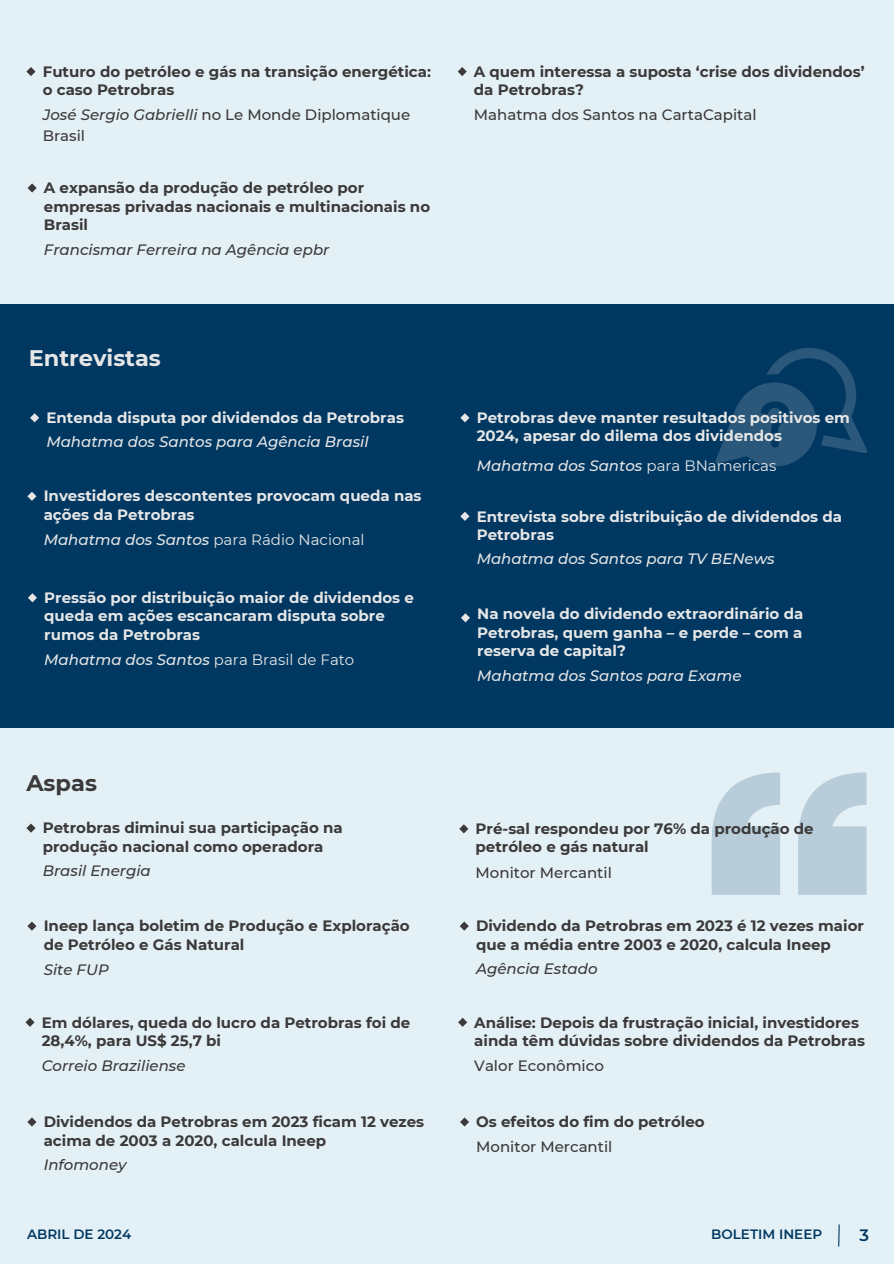
<style>
.page{position:relative;width:894px;height:1264px;background:#fff}
.page>*{position:absolute;margin:0;border:0;box-sizing:border-box;transform-origin:0 0}
.t1{font:700 22.5px "Montserrat";color:#e6e6e6}
.t2{font:700 22.5px "Montserrat";color:#3b3939}
.t3{font:600 16.5px "Montserrat";color:#003862}
.t4{font:700 15px/18.3px "Montserrat";color:#3b3939}
.t5{font:700 15px/18.3px "Montserrat";color:#e6e6e6}
.t6{font:italic 500 15px "Montserrat";color:#e6e6e6}
.t7{font:500 15px/20.7px "Montserrat";color:#3b3939}
.t8{font:italic 500 15px "Montserrat";color:#3b3939}
.t9{font:15px "Montserrat";color:#e6e6e6}
.t10{font:600 13.5px "Montserrat";color:#003862}
.s1{font-style:italic}
.s2{font-weight:500;font-style:italic}
.s3{font-weight:400;font-style:normal}
</style>
<div class="page">
<div style="left:0;top:0;width:893px;height:1263px;background:#e3f0f5"></div>
<svg style="left:838px;top:1224px;width:2px;height:23px"></svg>
<div style="left:0;top:304px;width:893px;height:423px;background:#003862"></div>
<svg style="left:27px;top:491px;width:9px;height:10px"></svg>
<svg style="left:30px;top:413px;width:9px;height:9px"></svg>
<svg style="left:715px;top:348px;width:152px;height:119px"></svg>
<svg style="left:460px;top:413px;width:9px;height:9px"></svg>
<svg style="left:28px;top:183px;width:9px;height:10px"></svg>
<svg style="left:26px;top:67px;width:10px;height:9px"></svg>
<svg style="left:457px;top:67px;width:9px;height:9px"></svg>
<svg style="left:28px;top:593px;width:9px;height:9px"></svg>
<svg style="left:460px;top:511px;width:9px;height:10px"></svg>
<svg style="left:461px;top:613px;width:9px;height:9px"></svg>
<svg style="left:26px;top:823px;width:10px;height:9px"></svg>
<svg style="left:711px;top:772px;width:155px;height:122px"></svg>
<svg style="left:459px;top:824px;width:9px;height:9px"></svg>
<svg style="left:27px;top:921px;width:9px;height:9px"></svg>
<svg style="left:459px;top:921px;width:9px;height:9px"></svg>
<svg style="left:25px;top:1018px;width:10px;height:8px"></svg>
<svg style="left:458px;top:1017px;width:9px;height:9px"></svg>
<svg style="left:27px;top:1117px;width:9px;height:9px"></svg>
<svg style="left:460px;top:1117px;width:9px;height:9px"></svg>
<p class="t4" style="left:43px;top:62px;width:389px">Futuro do petróleo e gás na transição energética: o caso Petrobras</p>
<p class="t7" style="left:43px;top:104px;width:369px"><span class="s1">José Sergio Gabrielli</span> no Le Monde Diplomatique<br>Brasil</p>
<p class="t4" style="left:44px;top:179px;width:387px">A expansão da produção de petróleo por empresas privadas nacionais e multinacionais no<br>Brasil</p>
<p class="t8" style="left:44px;top:240px;width:287px">Francismar Ferreira na Agência epbr</p>
<h1 class="t1" style="left:29px;top:344px;width:134px">Entrevistas</h1>
<p class="t5" style="left:46px;top:408px;width:359px">Entenda disputa por dividendos da Petrobras</p>
<p class="t6" style="left:46px;top:433px;width:323px">Mahatma dos Santos para Agência Brasil</p>
<p class="t5" style="left:44px;top:487px;width:379px">Investidores descontentes provocam queda nas ações da Petrobras</p>
<p class="t9" style="left:44px;top:531px;width:322px"><span class="s2">Mahatma dos Santos</span> para Rádio Nacional</p>
<p class="t5" style="left:44px;top:588px;width:371px">Pressão por distribuição maior de dividendos e queda em ações escancaram disputa sobre rumos da Petrobras</p>
<p class="t6" style="left:44px;top:650px;width:311px">Mahatma dos Santos <span class="s3">para Brasil de Fato</span></p>
<h1 class="t2" style="left:26px;top:769px;width:72px">Aspas</h1>
<p class="t4" style="left:43px;top:818px;width:301px">Petrobras diminui sua participação na produção nacional como operadora</p>
<p class="t8" style="left:43px;top:862px;width:109px">Brasil Energia</p>
<p class="t4" style="left:44px;top:916px;width:367px">Ineep lança boletim de Produção e Exploração de Petróleo e Gás Natural</p>
<p class="t8" style="left:44px;top:960px;width:67px">Site FUP</p>
<p class="t4" style="left:42px;top:1012px;width:370px">Em dólares, queda do lucro da Petrobras foi de<br>28,4%, para US$ 25,7 bi</p>
<p class="t8" style="left:42px;top:1056px;width:145px">Correio Braziliense</p>
<p class="t4" style="left:44px;top:1112px;width:382px">Dividendos da Petrobras em 2023 ficam 12 vezes acima de 2003 a 2020, calcula Ineep</p>
<p class="t8" style="left:44px;top:1155px;width:84px">Infomoney</p>
<p class="t10" style="left:27px;top:1225px;width:106px">ABRIL DE 2024</p>
<p class="t4" style="left:473px;top:62px;width:392px">A quem interessa a suposta ‘crise dos dividendos’ da Petrobras?</p>
<p class="t7" style="left:473px;top:104px;width:284px">Mahatma dos Santos na CartaCapital</p>
<p class="t5" style="left:476px;top:408px;width:374px">Petrobras deve manter resultados positivos em<br>2024, apesar do dilema dos dividendos</p>
<p class="t6" style="left:476px;top:456px;width:301px">Mahatma dos Santos <span class="s3">para BNamericas</span></p>
<p class="t5" style="left:476px;top:507px;width:367px">Entrevista sobre distribuição de dividendos da<br>Petrobras</p>
<p class="t6" style="left:476px;top:549px;width:299px">Mahatma dos Santos para TV BENews</p>
<p class="t5" style="left:477px;top:605px;width:327px;text-align:justify">Na novela do dividendo extraordinário da Petrobras, quem ganha – e perde – com a reserva de capital?</p>
<p class="t6" style="left:477px;top:666px;width:266px">Mahatma dos Santos para Exame</p>
<p class="t4" style="left:475px;top:819px;width:339px">Pré-sal respondeu por 76% da produção de petróleo e gás natural</p>
<p class="t7" style="left:475px;top:862px;width:138px">Monitor Mercantil</p>
<p class="t4" style="left:476px;top:916px;width:389px">Dividendo da Petrobras em 2023 é 12 vezes maior que a média entre 2003 e 2020, calcula Ineep</p>
<p class="t8" style="left:476px;top:959px;width:123px">Agência Estado</p>
<p class="t4" style="left:474px;top:1012px;width:392px">Análise: Depois da frustração inicial, investidores ainda têm dúvidas sobre dividendos da Petrobras</p>
<p class="t7" style="left:474px;top:1054px;width:131px">Valor Econômico</p>
<p class="t4" style="left:476px;top:1112px;width:230px">Os efeitos do fim do petróleo</p>
<p class="t7" style="left:476px;top:1136px;width:138px">Monitor Mercantil</p>
<p class="t10" style="left:711px;top:1225px;width:112px">BOLETIM INEEP</p>
<p class="t3" style="left:859px;top:1225px;width:11px">3</p>
</div>
